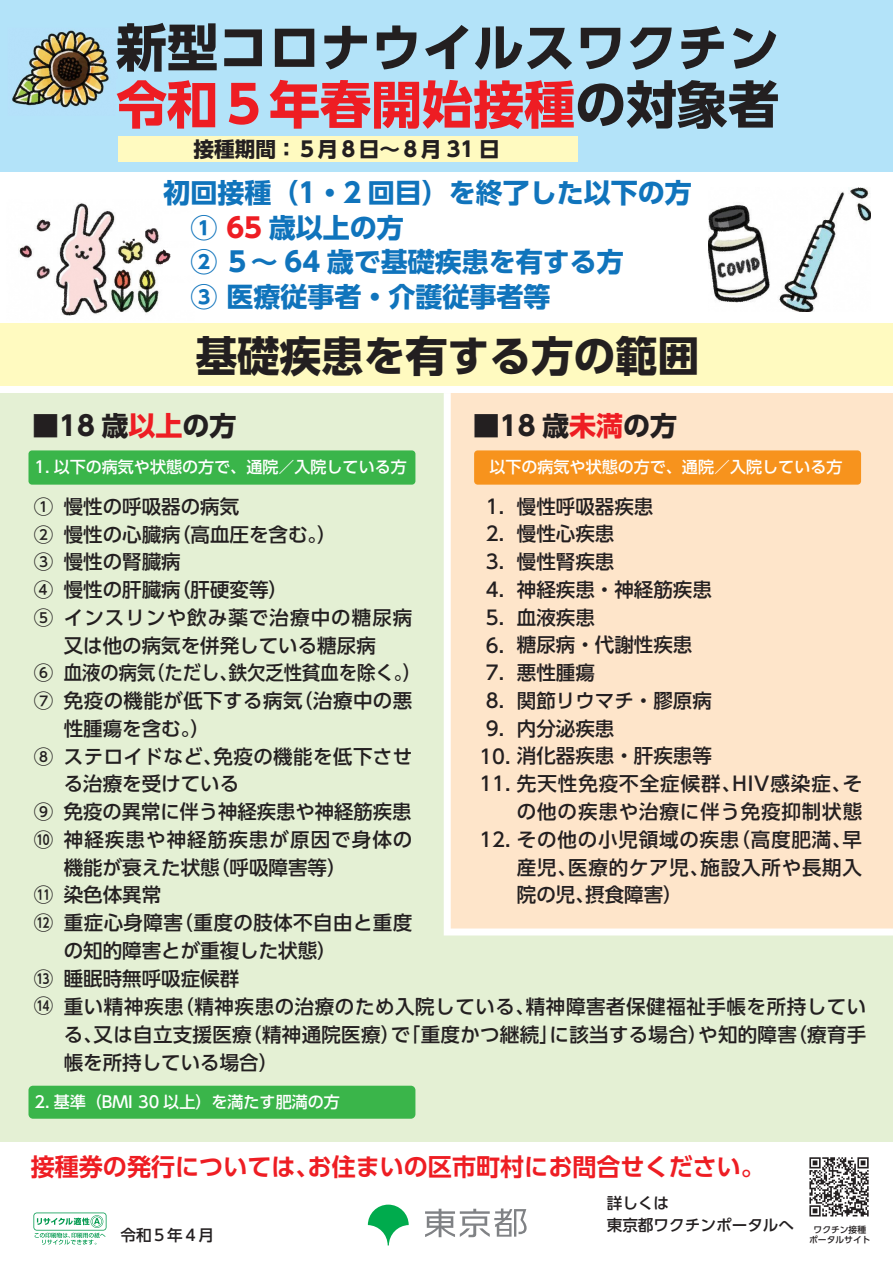
<style>
.page{position:relative;width:893px;height:1263px;background:#fff}
.page>*{position:absolute;margin:0;border:0;box-sizing:border-box;transform-origin:0 0}
.t1{font:51px/57px "UD Shin Go Pro Bold 90 pv RKSJ H";color:#231f20}
.t2{font:42px "UD Shin Go Pro Bold 90 pv RKSJ H";color:#231f20}
.t3{font:27px/34.5px "UD Shin Go Pro Bold 90 pv RKSJ H";color:#1074bc}
.t4{font:27px "UD Shin Go Pro Bold 90 pv RKSJ H";color:#231f20}
.t5{font:24.3px "UD Shin Go Pro De Bold 90 pv RKSJ H";color:#ee1d23}
.t6{font:20.7px "UD Shin Go Pro Bold 90 pv RKSJ H";color:#231f20}
.t7{font:19.5px/27.8px "UD Shin Go Pro Medium 90 pv RKSJ H";letter-spacing:.015em;color:#231f20}
.t8{font:19.5px/27.8px "UD Shin Go Pro Medium 90 pv RKSJ H";letter-spacing:.045em;color:#231f20;text-align:right}
.t9{font:19.5px "UD Shin Go Pro Medium 90 pv RKSJ H";letter-spacing:.055em;color:#231f20}
.t10{font:19.5px "UD Shin Go Pro Medium 90 pv RKSJ H";letter-spacing:.015em;color:#231f20;scale:.94 1}
.t11{font:19.5px "UD Shin Go Pro Medium 90 pv RKSJ H";letter-spacing:.05em;color:#231f20}
.t12{font:19.5px "UD Shin Go Pro Medium 90 pv RKSJ H";letter-spacing:.04em;color:#231f20}
.t13{font:16.05px "UD Shin Go Pro Medium 90 pv RKSJ H";color:#fff}
.t14{font:15.6px "UD Shin Go Pro Medium 90 pv RKSJ H";color:#231f20}
.t15{font:8.7px "UD Shin Go Pro Medium 90 pv RKSJ H";color:#231f20}
.s1{color:#ee1d23}
</style>
<div class="page">
<div style="left:0;top:0;width:893px;height:172px;background:#b3e3f9"></div>
<div style="left:0;top:323px;width:893px;height:62px;background:#fffac0"></div>
<div style="left:119px;top:136px;width:459px;height:25px;background:#fffac0"></div>
<div style="left:0;top:393px;width:447px;height:726px;background:#e4f0d4"></div>
<div style="left:0;top:916px;width:893px;height:226px;background:#e4f0d4"></div>
<div style="left:28px;top:450px;width:387px;height:35px;background:#3ab54a;border-radius:4px"></div>
<div style="left:28px;top:1086px;width:387px;height:33px;background:#3ab54a;border-radius:4px"></div>
<svg style="left:368px;top:1204px;width:41px;height:41px"></svg>
<svg style="left:425px;top:1208px;width:102px;height:29px"></svg>
<img style="left:708px;top:188px;width:163px;height:123px">
<svg style="left:809px;top:1157px;width:60px;height:59px"></svg>
<img style="left:18px;top:203px;width:145px;height:113px">
<img style="left:163px;top:249px;width:8px;height:14px">
<svg style="left:444px;top:393px;width:449px;height:542px;background:#fde1c2"></svg>
<svg style="left:33px;top:1212px;width:74px;height:33px"></svg>
<img style="left:12px;top:30px;width:105px;height:78px">
<img style="left:116px;top:30px;width:1px;height:42px">
<img style="left:116px;top:38px;width:2px;height:28px">
<h1 class="t1" style="left:116px;top:18px;width:664px">新型コロナウイルスワクチン<span class="s1">令和５年春開始接種</span>の対象者</h1>
<p class="t6" style="left:194px;top:132px;width:308px">接種期間：５月８日～８月 31 日</p>
<h3 class="t3" style="left:163px;top:175px;width:530px">初回接種（1・2 回目）を終了した以下の方　① <span class="s1">65</span> 歳以上の方<br>　② ５～ 64 歳で基礎疾患を有する方<br>　③ 医療従事者・介護従事者等</h3>
<h3 class="t3" style="left:190px;top:209px;width:28px;text-align:justify">1<br>2<br>3</h3>
<h2 class="t2" style="left:196px;top:321px;width:505px">基礎疾患を有する方の範囲</h2>
<h3 class="t4" style="left:32px;top:403px;width:206px">■18 歳<span class="s1">以上</span>の方</h3>
<p class="t13" style="left:35px;top:454px;width:374px">1. 以下の病気や状態の方で、通院／入院している方</p>
<h3 class="t4" style="left:473px;top:403px;width:206px">■18 歳<span class="s1">未満</span>の方</h3>
<p class="t13" style="left:489px;top:454px;width:355px">以下の病気や状態の方で、通院／入院している方</p>
<p class="t7" style="left:34px;top:492px;width:21px;text-align:justify">1<br>2<br>3<br>4<br>5</p>
<p class="t7" style="left:34px;top:658px;width:21px">6<br>7</p>
<p class="t7" style="left:34px;top:742px;width:21px">8</p>
<p class="t7" style="left:34px;top:797px;width:21px">9<br>10</p>
<p class="t7" style="left:34px;top:880px;width:21px">11<br>12</p>
<p class="t7" style="left:34px;top:964px;width:21px">13<br>14</p>
<p class="t7" style="left:171px;top:492px;width:167px;text-indent:-107px">慢性の呼吸器の病気<br>（高血圧を含む (。</p>
<p class="t7" style="left:64px;top:520px;width:119px">慢性の心臓病</p>
<p class="t7" style="left:64px;top:547px;width:119px">慢性の腎臓病</p>
<p class="t7" style="left:171px;top:575px;width:118px">（肝硬変等(</p>
<p class="t7" style="left:64px;top:575px;width:119px">慢性の肝臓病</p>
<p class="t9" style="left:64px;top:601px;width:350px">インスリンや飲み薬で治療中の糖尿病</p>
<p class="t7" style="left:64px;top:631px;width:314px">又は他の病気を併発している糖尿病</p>
<p class="t10" style="left:229px;top:657px;width:206px">鉄欠乏性貧血を除く (。</p>
<p class="t10" style="left:146px;top:657px;width:99px">（ただし、</p>
<p class="t10" style="left:64px;top:657px;width:99px">血液の病気</p>
<p class="t7" style="left:64px;top:686px;width:240px">免疫の機能が低下する病気</p>
<p class="t7" style="left:64px;top:714px;width:148px">性腫瘍を含む (。</p>
<p class="t7" style="left:213px;top:742px;width:200px">免疫の機能を低下させ</p>
<p class="t7" style="left:293px;top:686px;width:121px">（治療中の悪</p>
<p class="t7" style="left:64px;top:742px;width:161px">ステロイドなど、</p>
<p class="t7" style="left:64px;top:769px;width:177px">る治療を受けている</p>
<p class="t7" style="left:64px;top:797px;width:349px">免疫の異常に伴う神経疾患や神経筋疾患</p>
<p class="t9" style="left:64px;top:823px;width:350px">神経疾患や神経筋疾患が原因で身体の</p>
<p class="t7" style="left:210px;top:853px;width:138px">（呼吸障害等(</p>
<p class="t7" style="left:64px;top:853px;width:158px">機能が衰えた状態</p>
<p class="t7" style="left:64px;top:880px;width:99px">染色体異常</p>
<p class="t7" style="left:174px;top:908px;width:240px">（重度の肢体不自由と重度</p>
<p class="t7" style="left:64px;top:908px;width:275px">重症心身障害<br>の知的障害とが重複した状態(睡眠時無呼吸症候群</p>
<p class="t7" style="left:517px;top:492px;width:196px">慢性呼吸器疾患<br>慢性心疾患<br>慢性腎疾患<br>神経疾患・神経筋疾患血液疾患<br>糖尿病・代謝性疾患悪性腫瘍<br>関節リウマチ・膠原病内分泌疾患</p>
<p class="t8" style="left:517px;top:769px;width:347px">HIV感染症 そ、<br>の他の疾患や治療に伴う免疫抑制状態（高度肥満早、<br>施設入所や長期入</p>
<p class="t7" style="left:486px;top:492px;width:20px;text-align:justify">1.<br>2.<br>3.<br>4.<br>5.<br>6.<br>7.<br>8.<br>9.</p>
<p class="t7" style="left:479px;top:742px;width:234px">10. 消化器疾患・肝疾患等</p>
<p class="t11" style="left:479px;top:768px;width:263px">11. 先天性免疫不全症候群、</p>
<p class="t12" style="left:479px;top:823px;width:261px">12. その他の小児領域の疾患</p>
<p class="t7" style="left:568px;top:853px;width:143px">医療的ケア児、</p>
<p class="t7" style="left:517px;top:853px;width:62px">産児、</p>
<p class="t7" style="left:585px;top:880px;width:99px">摂食障害(</p>
<p class="t7" style="left:517px;top:880px;width:79px">院の児、</p>
<p class="t7" style="left:174px;top:992px;width:362px">（精神疾患の治療のため入院している、</p>
<p class="t7" style="left:526px;top:992px;width:342px">精神障害者保健福祉手帳を所持してい</p>
<p class="t7" style="left:64px;top:992px;width:121px">重い精神疾患</p>
<p class="t7" style="left:698px;top:1020px;width:100px">や知的障害</p>
<p class="t7" style="left:94px;top:1020px;width:160px">又は自立支援医療</p>
<p class="t7" style="left:242px;top:1020px;width:318px">（精神通院医療 「で） 重度かつ継続」</p>
<p class="t7" style="left:550px;top:1020px;width:160px">に該当する場合）</p>
<p class="t7" style="left:787px;top:1020px;width:80px">（療育手</p>
<p class="t7" style="left:64px;top:1020px;width:216px">る、<br>帳を所持している場合(</p>
<p class="t13" style="left:35px;top:1088px;width:307px">2. 基準（BMI 30 以上）を満たす肥満の方</p>
<p class="t5" style="left:308px;top:1147px;width:459px">お住まいの区市町村にお問合せください。</p>
<p class="t5" style="left:31px;top:1147px;width:290px">接種券の発行については、</p>
<p class="t14" style="left:120px;top:1222px;width:95px">令和５年４月</p>
<p class="t14" style="left:607px;top:1191px;width:64px">詳しくは</p>
<p class="t14" style="left:607px;top:1212px;width:189px">東京都ワクチンポータルへ</p>
<p class="t15" style="left:814px;top:1223px;width:54px">ワクチン接種</p>
<p class="t15" style="left:809px;top:1232px;width:63px">ポータルサイト</p>
</div>
